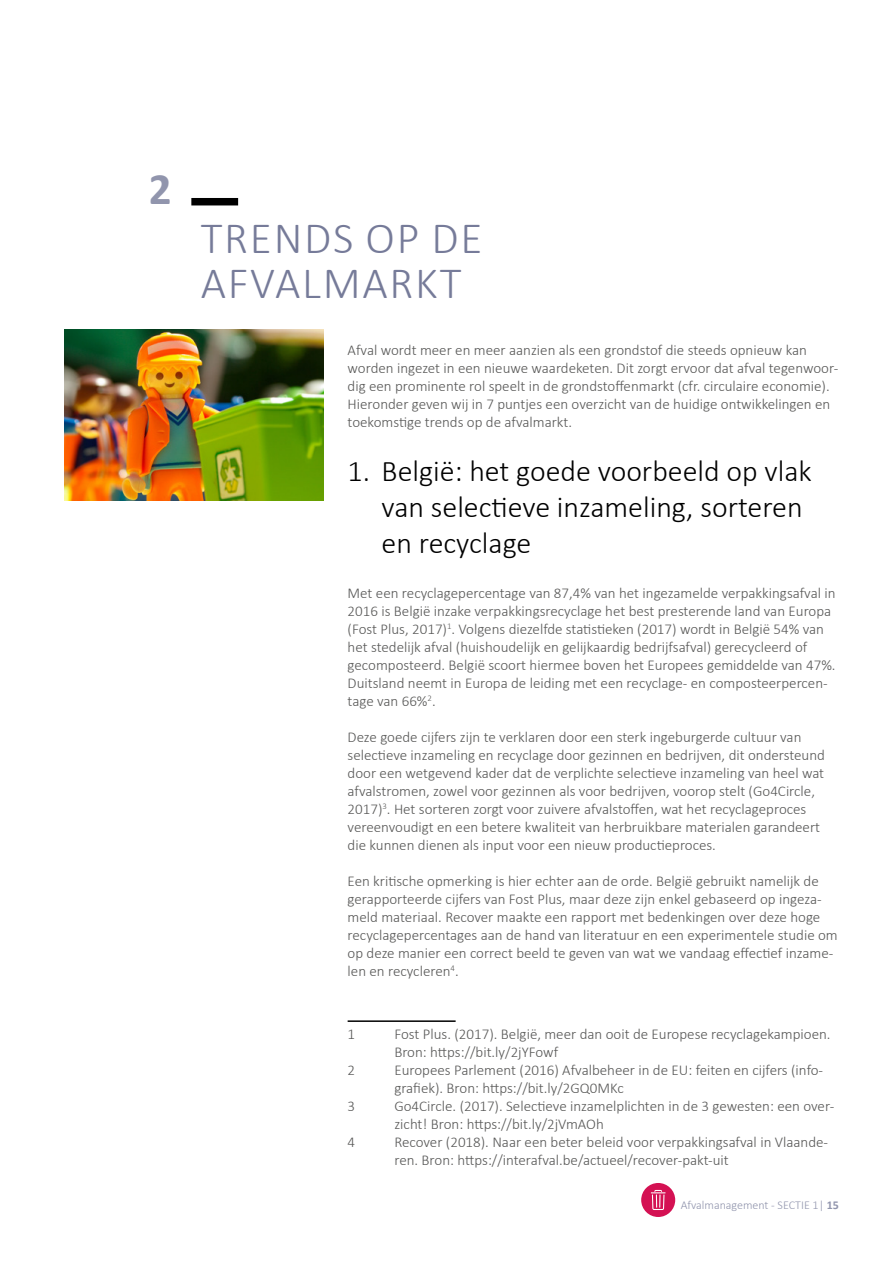
<style>
.page{position:relative;width:893px;height:1263px;background:#fff}
.page>*{position:absolute;margin:0;border:0;box-sizing:border-box;transform-origin:0 0}
.t1{font:300 45px/45px "Calibri";letter-spacing:.04em;color:#767b99}
.t2{font:700 45px "Calibri";color:#9195ad}
.t3{font:300 30px/36px "Calibri";color:#000}
.t4{font:300 15px/18px "Calibri";color:#575756}
.t5{font:300 12px "Calibri";color:#9195ad}
.s1{font-weight:700}
</style>
<div class="page">
<div style="left:641px;top:1183px;width:34px;height:34px;background:#d41153;border-radius:50%"></div>
<svg style="left:651px;top:1190px;width:15px;height:20px"></svg>
<hr style="left:348px;top:1020px;width:108px;height:2px;background:#000">
<div style="left:191px;top:198px;width:47px;height:7px;background:#000"></div>
<img style="left:64px;top:329px;width:260px;height:171px">
<h1 class="t2" style="left:149px;top:160px;width:24px">2</h1>
<h1 class="t1" style="left:201px;top:214px;width:283px">TRENDS OP DE<br>AFVALMARKT</h1>
<p class="t4" style="left:348px;top:341px;width:492px">Afval wordt meer en meer aanzien als een grondstof die steeds opnieuw kan worden ingezet in een nieuwe waardeketen. Dit zorgt ervoor dat afval tegenwoor&shy;dig een prominente rol speelt in de grondstoffenmarkt (cfr. circulaire economie).<br>Hieronder geven wij in 7 puntjes een overzicht van de huidige ontwikkelingen en toekomstige trends op de afvalmarkt.</p>
<h2 class="t3" style="left:382px;top:452px;width:432px;text-indent:-34px">1. België: het goede voorbeeld op vlak van selectieve inzameling, sorteren en recyclage</h2>
<p class="t4" style="left:348px;top:583px;width:489px">Met een recyclagepercentage van 87,4% van het ingezamelde verpakkingsafval in 2016 is België inzake verpakkingsrecyclage het best presterende land van Europa (Fost Plus, 2017)<sup>1</sup>. Volgens diezelfde statistieken (2017) wordt in België 54% van het stedelijk afval (huishoudelijk en gelijkaardig bedrijfsafval) gerecycleerd of gecomposteerd. België scoort hiermee boven het Europees gemiddelde van 47%.<br>Duitsland neemt in Europa de leiding met een recyclage- en composteerpercen&shy;tage van 66%<sup>2</sup>.</p>
<p class="t4" style="left:348px;top:727px;width:479px">Deze goede cijfers zijn te verklaren door een sterk ingeburgerde cultuur van selectieve inzameling en recyclage door gezinnen en bedrijven, dit ondersteund door een wetgevend kader dat de verplichte selectieve inzameling van heel wat afvalstromen, zowel voor gezinnen als voor bedrijven, voorop stelt (Go4Circle, 2017)<sup>3</sup>. Het sorteren zorgt voor zuivere afvalstoffen, wat het recyclageproces vereenvoudigt en een betere kwaliteit van herbruikbare materialen garandeert die kunnen dienen als input voor een nieuw productieproces.</p>
<p class="t4" style="left:348px;top:871px;width:492px">Een kritische opmerking is hier echter aan de orde. België gebruikt namelijk de gerapporteerde cijfers van Fost Plus, maar deze zijn enkel gebaseerd op ingeza&shy;meld materiaal. Recover maakte een rapport met bedenkingen over deze hoge recyclagepercentages aan de hand van literatuur en een experimentele studie om op deze manier een correct beeld te geven van wat we vandaag effectief inzame&shy;len en recycleren<sup>4</sup>.</p>
<p class="t4" style="left:348px;top:1024px;width:9px">1</p>
<p class="t4" style="left:394px;top:1024px;width:438px">Fost Plus. (2017). België, meer dan ooit de Europese recyclagekampioen.<br>Bron: https://bit.ly/2jYFowf</p>
<p class="t4" style="left:348px;top:1060px;width:9px">2</p>
<p class="t4" style="left:394px;top:1060px;width:430px">Europees Parlement (2016) Afvalbeheer in de EU: feiten en cijfers (info&shy;grafiek). Bron: https://bit.ly/2GQ0MKc</p>
<p class="t4" style="left:348px;top:1096px;width:9px">3</p>
<p class="t4" style="left:394px;top:1096px;width:441px">Go4Circle. (2017). Selectieve inzamelplichten in de 3 gewesten: een over&shy;zicht! Bron: https://bit.ly/2jVmAOh</p>
<p class="t4" style="left:348px;top:1132px;width:9px">4</p>
<p class="t4" style="left:394px;top:1132px;width:435px">Recover (2018). Naar een beter beleid voor verpakkingsafval in Vlaande&shy;ren. Bron: https://interafval.be/actueel/recover-pakt-uit</p>
<p class="t5" style="left:681px;top:1197px;width:160px">Afvalmanagement - SECTIE 1| <span class="s1">15</span></p>
</div>
